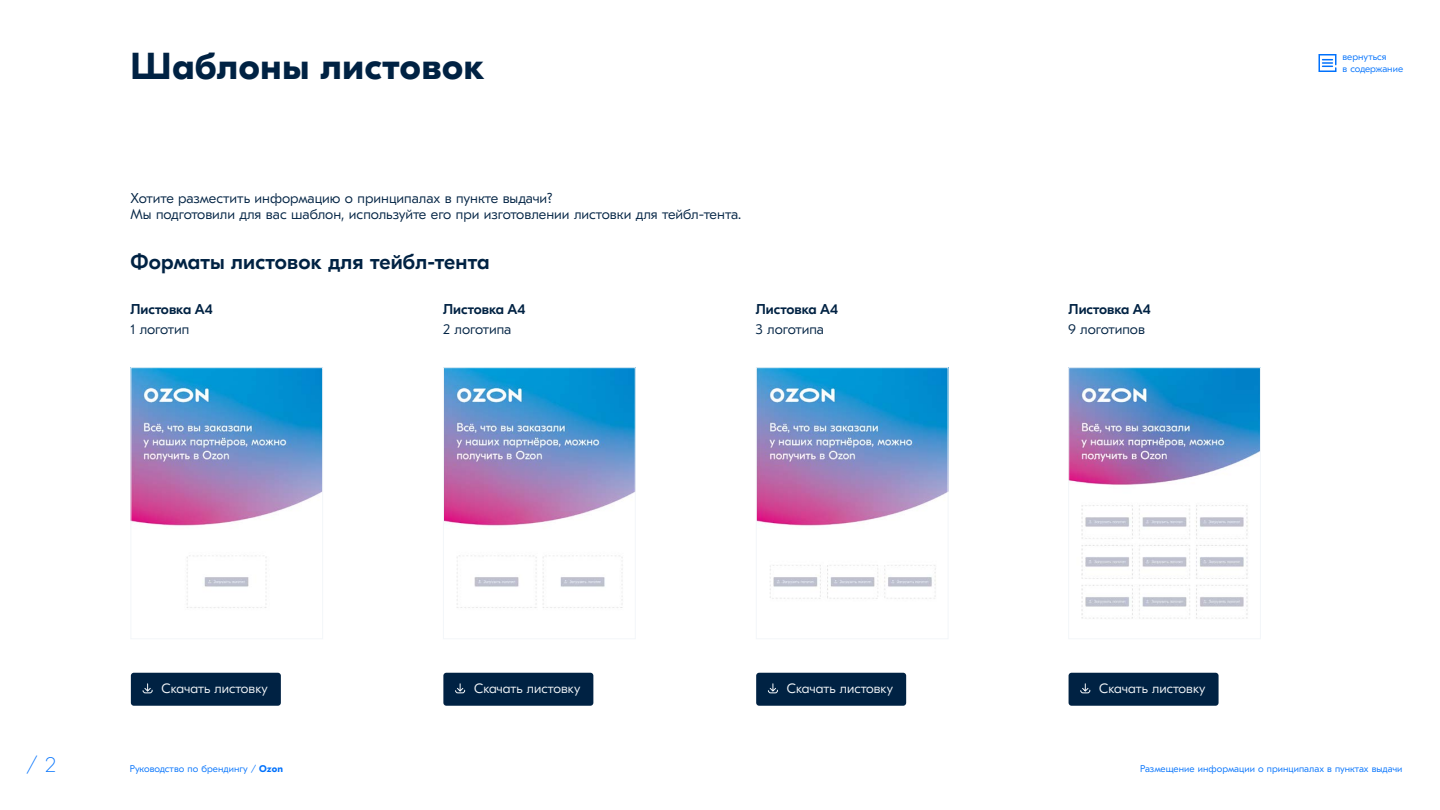
<style>
.page{position:relative;width:1440px;height:810px;background:#fff}
.page>*{position:absolute;margin:0;border:0;box-sizing:border-box;transform-origin:0 0}
.t1{font:700 37.5px "GT Eesti Pro Display";letter-spacing:.02em;color:#002243}
.t2{font:500 21.6px "GT Eesti Pro Display";letter-spacing:.01em;color:#002243}
.t3{font:200 21.6px "GT Eesti Pro Display";color:#0071fc}
.t4{font:300 14.25px/16.5px "GT Eesti Pro Text";color:#002243}
.t5{font:500 14.25px "GT Eesti Pro Display";color:#002243}
.t6{font:300 13.5px "GT Eesti Pro Display";letter-spacing:.005em;color:#f3f6f9}
.t7{font:300 9.75px/11.7px "GT Eesti Pro Text";letter-spacing:.005em;color:#0071fc}
.s1{font-weight:700}
</style>
<div class="page">
<div style="left:1069px;top:673px;width:150px;height:33px;background:#002243;border-radius:3px"></div>
<svg style="left:1080px;top:683px;width:11px;height:11px"></svg>
<img style="left:1070px;top:369px;width:189px;height:250px">
<div style="left:1068px;top:367px;width:193px;height:272px;border:1px solid #f3f6f9"></div>
<img style="left:758px;top:369px;width:188px;height:230px">
<div style="left:756px;top:367px;width:192px;height:272px;border:1px solid #f3f6f9"></div>
<img style="left:445px;top:369px;width:189px;height:239px">
<div style="left:443px;top:367px;width:193px;height:272px;border:1px solid #f3f6f9"></div>
<img style="left:133px;top:369px;width:188px;height:239px">
<div style="left:131px;top:367px;width:192px;height:272px;border:1px solid #f3f6f9"></div>
<div style="left:756px;top:673px;width:150px;height:33px;background:#002243;border-radius:3px"></div>
<svg style="left:767px;top:683px;width:11px;height:11px"></svg>
<div style="left:443px;top:673px;width:150px;height:33px;background:#002243;border-radius:3px"></div>
<svg style="left:455px;top:683px;width:11px;height:11px"></svg>
<div style="left:131px;top:673px;width:150px;height:33px;background:#002243;border-radius:3px"></div>
<svg style="left:142px;top:683px;width:11px;height:11px"></svg>
<svg style="left:1318px;top:54px;width:19px;height:18px"></svg>
<h1 class="t1" style="left:130px;top:45px;width:356px">Шаблоны листовок</h1>
<p class="t7" style="left:1342px;top:51px;width:62px">вернуться<br>в содержание</p>
<p class="t4" style="left:130px;top:190px;width:612px">Хотите разместить информацию о принципалах в пункте выдачи?<br>Мы подготовили для вас шаблон, используйте его при изготовлении листовки для тейбл-тента.</p>
<h2 class="t2" style="left:131px;top:249px;width:361px">Форматы листовок для тейбл-тента</h2>
<p class="t5" style="left:130px;top:302px;width:84px">Листовка А4</p>
<p class="t4" style="left:130px;top:322px;width:60px">1 логотип</p>
<p class="t5" style="left:443px;top:302px;width:84px">Листовка А4</p>
<p class="t4" style="left:443px;top:322px;width:70px">2 логотипа</p>
<p class="t5" style="left:756px;top:302px;width:84px">Листовка А4</p>
<p class="t4" style="left:756px;top:322px;width:70px">3 логотипа</p>
<p class="t5" style="left:1069px;top:302px;width:84px">Листовка А4</p>
<p class="t4" style="left:1069px;top:322px;width:78px">9 логотипов</p>
<p class="t6" style="left:162px;top:681px;width:108px">Скачать листовку</p>
<p class="t6" style="left:474px;top:681px;width:108px">Скачать листовку</p>
<p class="t6" style="left:787px;top:681px;width:108px">Скачать листовку</p>
<p class="t6" style="left:1099px;top:681px;width:108px">Скачать листовку</p>
<h2 class="t3" style="left:26px;top:752px;width:31px">/ 2</h2>
<p class="t7" style="left:130px;top:763px;width:155px">Руководство по брендингу / <span class="s1">Ozon</span></p>
<p class="t7" style="left:1140px;top:763px;width:264px">Размещение информации о принципалах в пунктах выдачи</p>
</div>
